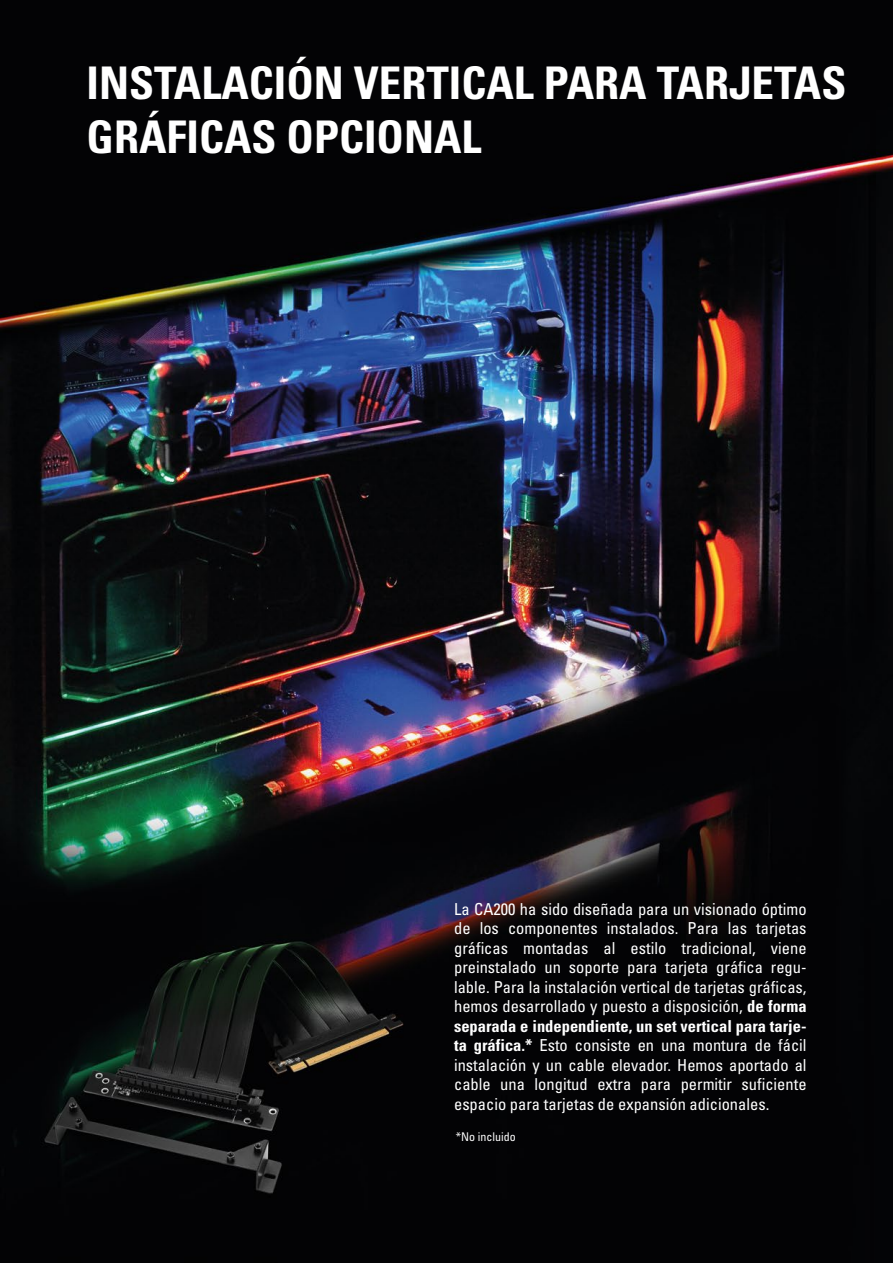
<style>
.page{position:relative;width:893px;height:1263px;background:#fff}
.page>*{position:absolute;margin:0;border:0;box-sizing:border-box;transform-origin:0 0}
.t1{font:700 condensed 45px/54px "Univers";color:#fff}
.t2{font:condensed 16.5px/19.5px "Univers";color:#fff;text-align:justify}
.t3{font:condensed 12px "Univers";color:#fff}
.s1{font-weight:700}
</style>
<div class="page">
<img style="left:0;top:0;width:893px;height:1263px">
<h1 class="t1" style="left:87px;top:55px;width:761px">INSTALACIÓN VERTICAL PARA TARJETAS<br>GRÁFICAS OPCIONAL</h1>
<p class="t2" style="left:454px;top:899px;width:354px">La CA200 ha sido diseñada para un visionado óptimo de los componentes instalados. Para las tarjetas gráficas montadas al estilo tradicional, viene preinstalado un soporte para tarjeta gráfica regu&shy;lable. Para la instalación vertical de tarjetas gráficas, hemos desarrollado y puesto a disposición, <span class="s1">de forma separada e independiente, un set vertical para tarje&shy;ta gráfica.*</span> Esto consiste en una montura de fácil instalación y un cable elevador. Hemos aportado al cable una longitud extra para permitir suficiente espacio para tarjetas de expansión adicionales.</p>
<p class="t3" style="left:456px;top:1129px;width:61px">*No incluido</p>
</div>
